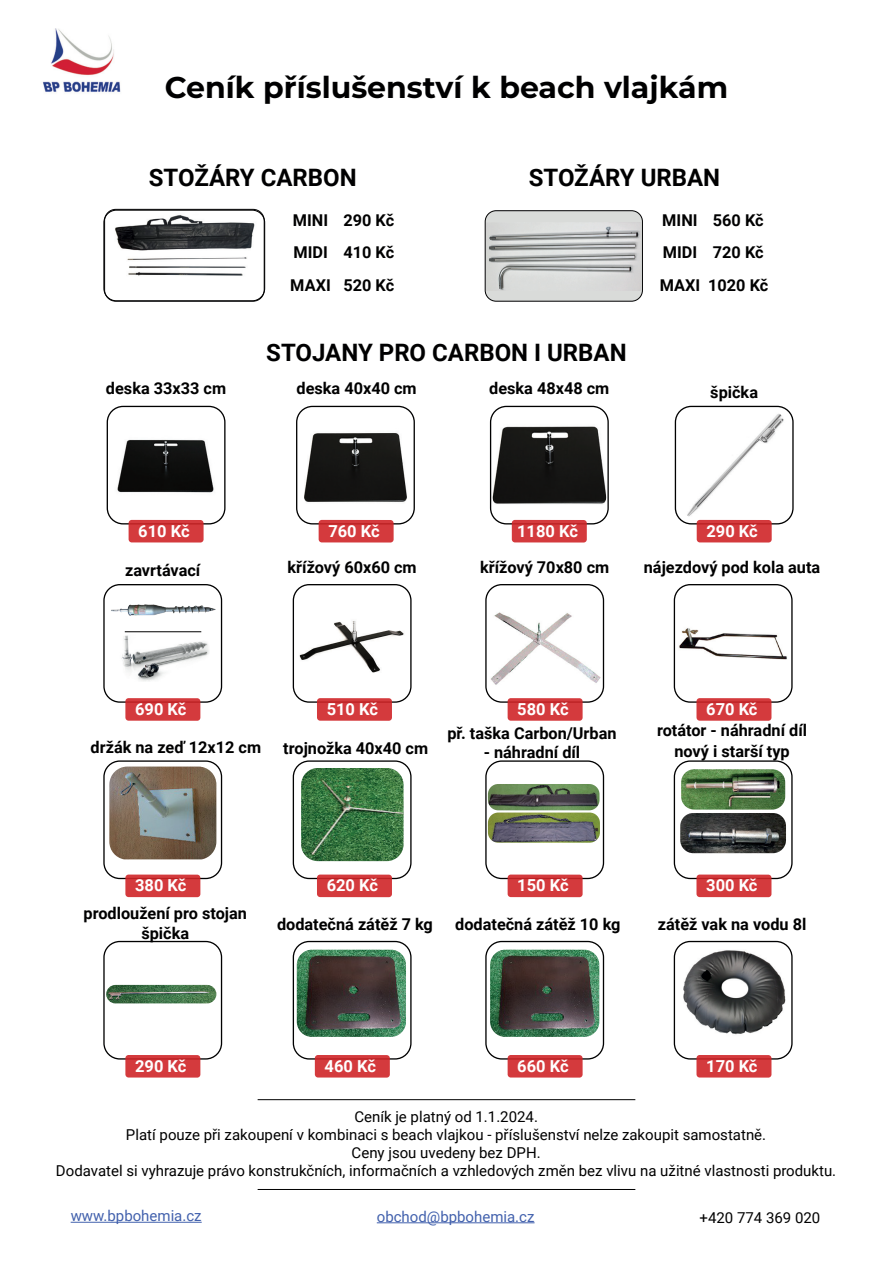
<style>
.page{position:relative;width:893px;height:1263px;background:#fff}
.page>*{position:absolute;margin:0;border:0;box-sizing:border-box;transform-origin:0 0}
.t1{font:100 30px "Montserrat";color:#000001}
.t2{font:700 24px "Roboto";color:#000001}
.t3{font:700 16.5px "Roboto";color:#fff}
.t4{font:700 16.35px/19.5px "Roboto";color:#000001;text-align:center}
.t5{font:15px/18px "Roboto";color:#000001;text-align:center}
.t6{font:15px "Roboto";color:#4261ad}
</style>
<div class="page">
<hr style="left:71px;top:1222px;width:131px;height:1px;background:#4261ad">
<hr style="left:377px;top:1222px;width:158px;height:1px;background:#4261ad">
<div style="left:293px;top:584px;width:119px;height:119px;border:1px solid #000001;border-radius:16px"></div>
<img style="left:299px;top:621px;width:105px;height:52px">
<div style="left:293px;top:760px;width:119px;height:119px;border:1px solid #000001;border-radius:16px"></div>
<div style="left:293px;top:941px;width:119px;height:118px;border:1px solid #000001;border-radius:16px"></div>
<div style="left:485px;top:584px;width:119px;height:119px;border:1px solid #000001;border-radius:16px"></div>
<img style="left:491px;top:612px;width:110px;height:73px">
<div style="left:485px;top:760px;width:119px;height:119px;border:1px solid #000001;border-radius:16px"></div>
<div style="left:485px;top:941px;width:119px;height:118px;border:1px solid #000001;border-radius:16px"></div>
<div style="left:675px;top:406px;width:119px;height:118px;border:1px solid #000001;border-radius:16px"></div>
<img style="left:687px;top:413px;width:97px;height:104px">
<img style="left:683px;top:950px;width:102px;height:85px">
<div style="left:103px;top:584px;width:119px;height:119px;border:1px solid #000001;border-radius:16px"></div>
<img style="left:121px;top:631px;width:88px;height:50px">
<div style="left:103px;top:760px;width:119px;height:119px;border:1px solid #000001;border-radius:16px"></div>
<div style="left:103px;top:941px;width:119px;height:118px;border:1px solid #000001;border-radius:16px"></div>
<div style="left:674px;top:584px;width:119px;height:119px;border:1px solid #000001;border-radius:16px"></div>
<img style="left:679px;top:628px;width:108px;height:32px">
<div style="left:674px;top:760px;width:119px;height:119px;border:1px solid #000001;border-radius:16px"></div>
<div style="left:674px;top:941px;width:119px;height:118px;border:1px solid #000001;border-radius:16px"></div>
<div style="left:107px;top:406px;width:118px;height:118px;border:1px solid #000001;border-radius:16px"></div>
<img style="left:117px;top:439px;width:97px;height:54px">
<div style="left:296px;top:406px;width:119px;height:118px;border:1px solid #000001;border-radius:16px"></div>
<img style="left:304px;top:433px;width:103px;height:69px">
<div style="left:490px;top:406px;width:119px;height:118px;border:1px solid #000001;border-radius:16px"></div>
<img style="left:492px;top:426px;width:114px;height:89px">
<img style="left:104px;top:210px;width:161px;height:90px">
<div style="left:103px;top:210px;width:162px;height:91px;border:1px solid #000001;border-radius:13px"></div>
<div style="left:104px;top:209px;width:161px;height:93px;border:1px solid #000001;border-radius:11px"></div>
<div style="left:485px;top:211px;width:157px;height:90px;background:#d9dbd9;border-radius:11px"></div>
<div style="left:485px;top:210px;width:158px;height:92px;border:1px solid #000001;border-radius:11px"></div>
<img style="left:488px;top:224px;width:152px;height:67px">
<div style="left:512px;top:520px;width:75px;height:22px;background:linear-gradient(to right,#d3393c,#d3393c);border-radius:3px"></div>
<div style="left:319px;top:520px;width:75px;height:22px;background:linear-gradient(to right,#d3393c,#d3393c);border-radius:3px"></div>
<div style="left:697px;top:520px;width:75px;height:22px;background:linear-gradient(to right,#d3393c,#d3393c);border-radius:3px"></div>
<div style="left:129px;top:520px;width:75px;height:22px;background:linear-gradient(to right,#d3393c,#d3393c);border-radius:3px"></div>
<svg style="left:125px;top:698px;width:75px;height:23px;background:#d33d40"></svg>
<div style="left:125px;top:874px;width:75px;height:23px;background:#d43a3d;border-radius:3px"></div>
<div style="left:125px;top:1055px;width:75px;height:22px;background:linear-gradient(to bottom,#cf3538,#d53b3e);border-radius:3px"></div>
<svg style="left:317px;top:698px;width:75px;height:23px;background:#d33c3f"></svg>
<div style="left:317px;top:874px;width:75px;height:23px;background:#d43a3d;border-radius:3px"></div>
<div style="left:315px;top:1055px;width:75px;height:22px;background:linear-gradient(to bottom,#cf3538,#d53b3e);border-radius:3px"></div>
<svg style="left:508px;top:698px;width:75px;height:23px;background:#d33d40"></svg>
<div style="left:508px;top:874px;width:75px;height:23px;background:#d43a3d;border-radius:3px"></div>
<div style="left:508px;top:1055px;width:75px;height:22px;background:linear-gradient(to bottom,#cf3538,#d53b3e);border-radius:3px"></div>
<svg style="left:696px;top:698px;width:75px;height:23px;background:#d33d40"></svg>
<img style="left:109px;top:766px;width:107px;height:93px">
<div style="left:696px;top:874px;width:75px;height:23px;background:#d43a3d;border-radius:3px"></div>
<div style="left:696px;top:1055px;width:75px;height:22px;background:linear-gradient(to bottom,#cf3538,#d53b3e);border-radius:3px"></div>
<img style="left:297px;top:950px;width:109px;height:87px">
<img style="left:490px;top:950px;width:109px;height:87px">
<img style="left:680px;top:813px;width:106px;height:40px">
<img style="left:681px;top:769px;width:104px;height:40px">
<img style="left:488px;top:784px;width:111px;height:26px">
<img style="left:488px;top:812px;width:112px;height:31px">
<img style="left:106px;top:985px;width:110px;height:18px;border-radius:9px">
<img style="left:301px;top:768px;width:103px;height:93px">
<img style="left:42px;top:29px;width:79px;height:64px">
<hr style="left:258px;top:1099px;width:377px;height:1px;background:#000001">
<hr style="left:258px;top:1189px;width:377px;height:1px;background:#000001">
<img style="left:103px;top:600px;width:113px;height:17px">
<hr style="left:125px;top:631px;width:76px;height:1px;background:#000001">
<h1 class="t1" style="left:165px;top:68px;width:565px">Ceník příslušenství k beach vlajkám</h1>
<h2 class="t2" style="left:149px;top:161px;width:209px">STOŽÁRY CARBON</h2>
<h2 class="t2" style="left:529px;top:161px;width:193px">STOŽÁRY URBAN</h2>
<p class="t4" style="left:293px;top:209px;width:103px">MINI 290 Kč</p>
<p class="t4" style="left:662px;top:209px;width:103px">MINI 560 Kč</p>
<p class="t4" style="left:293px;top:242px;width:102px">MIDI 410 Kč</p>
<p class="t4" style="left:663px;top:242px;width:102px">MIDI 720 Kč</p>
<p class="t4" style="left:290px;top:274px;width:105px">MAXI 520 Kč</p>
<p class="t4" style="left:660px;top:274px;width:110px">MAXI 1020 Kč</p>
<p class="t4" style="left:106px;top:378px;width:122px">deska 33x33 cm</p>
<h2 class="t2" style="left:266px;top:335px;width:362px">STOJANY PRO CARBON I URBAN</h2>
<p class="t4" style="left:296px;top:378px;width:122px">deska 40x40 cm</p>
<p class="t4" style="left:489px;top:378px;width:122px">deska 48x48 cm</p>
<p class="t4" style="left:710px;top:382px;width:49px">špička</p>
<p class="t3" style="left:138px;top:519px;width:53px">610 Kč</p>
<p class="t3" style="left:706px;top:519px;width:53px">290 Kč</p>
<p class="t3" style="left:328px;top:519px;width:53px">760 Kč</p>
<p class="t3" style="left:517px;top:519px;width:62px">1180 Kč</p>
<p class="t4" style="left:288px;top:557px;width:131px">křížový 60x60 cm</p>
<p class="t4" style="left:644px;top:557px;width:178px">nájezdový pod kola auta</p>
<p class="t4" style="left:480px;top:557px;width:131px">křížový 70x80 cm</p>
<p class="t4" style="left:125px;top:560px;width:77px">zavrtávací</p>
<p class="t3" style="left:135px;top:697px;width:53px">690 Kč</p>
<p class="t4" style="left:91px;top:736px;width:172px">držák na zeď 12x12 cm</p>
<p class="t3" style="left:327px;top:697px;width:53px">510 Kč</p>
<p class="t4" style="left:283px;top:738px;width:146px">trojnožka 40x40 cm</p>
<p class="t3" style="left:517px;top:697px;width:53px">580 Kč</p>
<p class="t4" style="left:447px;top:723px;width:171px">př. taška Carbon/Urban</p>
<p class="t4" style="left:484px;top:742px;width:98px">- náhradní díl</p>
<p class="t3" style="left:706px;top:697px;width:53px">670 Kč</p>
<p class="t4" style="left:657px;top:719px;width:152px;line-height:21.1px">rotátor - náhradní díl nový i starší typ</p>
<p class="t3" style="left:135px;top:874px;width:53px">380 Kč</p>
<p class="t4" style="left:84px;top:903px;width:165px">prodloužení pro stojan špička</p>
<p class="t3" style="left:327px;top:874px;width:53px">620 Kč</p>
<p class="t4" style="left:277px;top:914px;width:157px">dodatečná zátěž 7 kg</p>
<p class="t3" style="left:517px;top:874px;width:53px">150 Kč</p>
<p class="t4" style="left:455px;top:914px;width:167px">dodatečná zátěž 10 kg</p>
<p class="t3" style="left:706px;top:874px;width:53px">300 Kč</p>
<p class="t4" style="left:658px;top:914px;width:150px">zátěž vak na vodu 8l</p>
<p class="t3" style="left:135px;top:1054px;width:53px">290 Kč</p>
<p class="t3" style="left:325px;top:1054px;width:53px">460 Kč</p>
<p class="t3" style="left:517px;top:1054px;width:53px">660 Kč</p>
<p class="t3" style="left:706px;top:1054px;width:53px">170 Kč</p>
<p class="t5" style="left:56px;top:1107px;width:782px">Ceník je platný od 1.1.2024.<br>Platí pouze při zakoupení v kombinaci s beach vlajkou - příslušenství nelze zakoupit samostatně.<br>Ceny jsou uvedeny bez DPH.<br>Dodavatel si vyhrazuje právo konstrukčních, informačních a vzhledových změn bez vlivu na užitné vlastnosti produktu.</p>
<p class="t6" style="left:71px;top:1205px;width:133px">www.bpbohemia.cz</p>
<p class="t6" style="left:377px;top:1206px;width:159px">obchod@bpbohemia.cz</p>
<p class="t5" style="left:699px;top:1208px;width:122px">+420 774 369 020</p>
</div>
